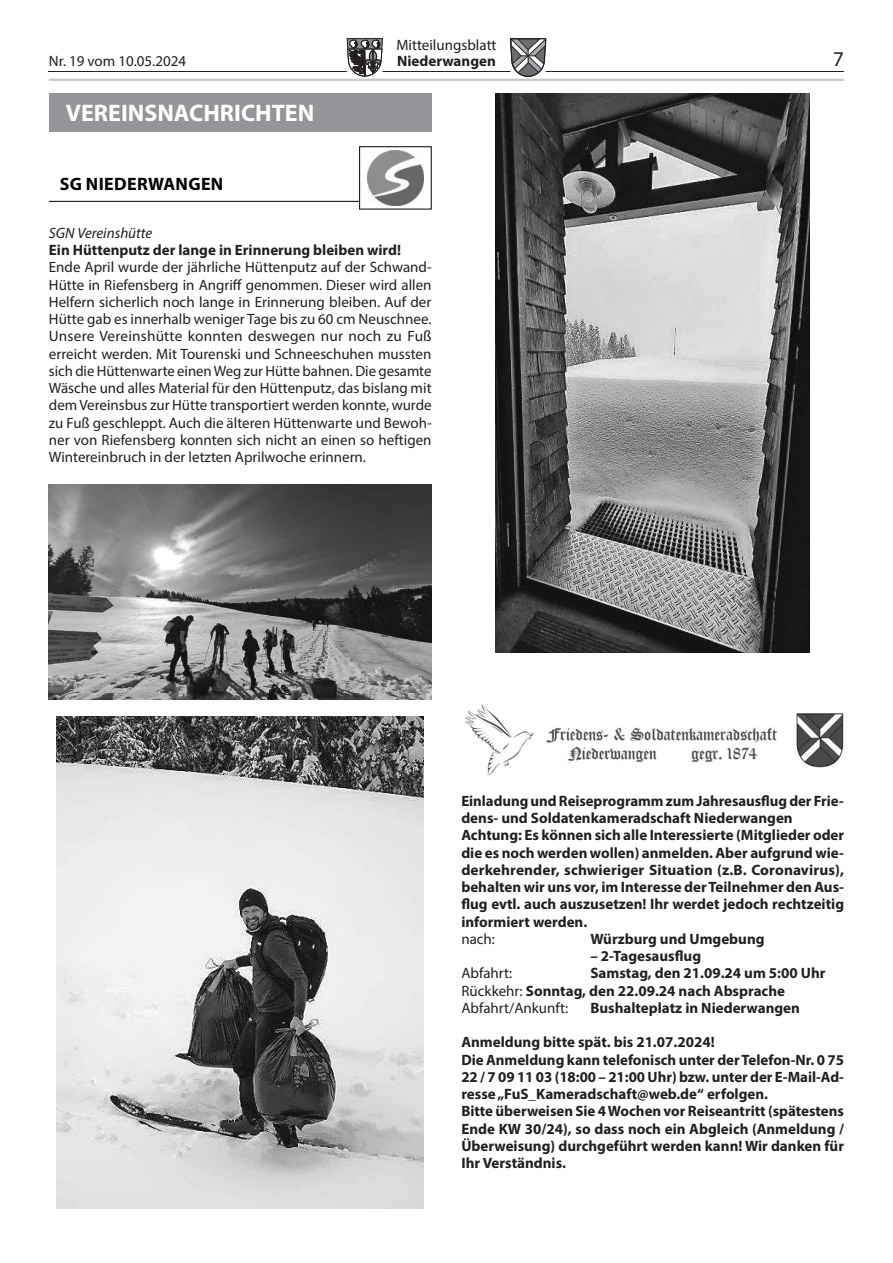
<style>
.page{position:relative;width:893px;height:1263px;background:#fff}
.page>*{position:absolute;margin:0;border:0;box-sizing:border-box;transform-origin:0 0}
.t1{font:700 24px "Myriad Pro";color:#fff}
.t2{font:21px "Myriad Pro";color:#231f20}
.t3{font:700 18px "Myriad Pro";letter-spacing:.02em;color:#000}
.t4{font:700 15px/17.2px "Myriad Pro";color:#231f20}
.t5{font:15px/17.2px "Myriad Pro";color:#231f20;text-align:justify}
.t6{font:italic 15px "Myriad Pro";color:#231f20}
.s1{font-weight:400}
</style>
<div class="page">
<hr style="left:49px;top:71px;width:795px;height:1px;background:#231f20">
<svg style="left:347px;top:38px;width:36px;height:39px"></svg>
<svg style="left:510px;top:38px;width:36px;height:39px"></svg>
<hr style="left:49px;top:79px;width:795px;height:2px;background:#c7c8ca">
<div style="left:49px;top:93px;width:383px;height:38px;background:#939598"></div>
<hr style="left:49px;top:201px;width:382px;height:1px;background:#000">
<div style="left:360px;top:147px;width:71px;height:62px;background:#fff"></div>
<img style="left:368px;top:150px;width:55px;height:56px">
<img style="left:49px;top:484px;width:383px;height:215px">
<img style="left:57px;top:717px;width:367px;height:492px">
<img style="left:496px;top:94px;width:314px;height:558px">
<img style="left:465px;top:704px;width:379px;height:72px">
<p class="t5" style="left:396px;top:36px;width:102px">Mitteilungsblatt</p>
<p class="t5" style="left:49px;top:52px;width:139px">Nr. 19 vom 10.05.2024</p>
<p class="t4" style="left:397px;top:52px;width:100px">Niederwangen</p>
<h2 class="t2" style="left:833px;top:46px;width:12px">7</h2>
<h1 class="t1" style="left:66px;top:97px;width:250px">VEREINSNACHRICHTEN</h1>
<p class="t3" style="left:60px;top:172px;width:165px">SG NIEDERWANGEN</p>
<p class="t6" style="left:49px;top:224px;width:105px">SGN Vereinshütte</p>
<p class="t4" style="left:49px;top:241px;width:354px">Ein Hüttenputz der lange in Erinnerung bleiben wird!</p>
<p class="t5" style="left:49px;top:259px;width:384px">Ende April wurde der jährliche Hüttenputz auf der Schwand-Hütte in Riefensberg in Angriff genommen. Dieser wird allen Helfern sicherlich noch lange in Erinnerung bleiben. Auf der Hütte gab es innerhalb weniger Tage bis zu 60 cm Neuschnee.<br>Unsere Vereinshütte konnten deswegen nur noch zu Fuß erreicht werden. Mit Tourenski und Schneeschuhen mussten sich die Hüttenwarte einen Weg zur Hütte bahnen. Die gesamte Wäsche und alles Material für den Hüttenputz, das bislang mit dem Vereinsbus zur Hütte transportiert werden konnte, wurde zu Fuß geschleppt. Auch die älteren Hüttenwarte und Bewoh&shy;ner von Riefensberg konnten sich nicht an einen so heftigen Wintereinbruch in der letzten Aprilwoche erinnern.</p>
<p class="t4" style="left:461px;top:792px;width:384px">Einladung und Reiseprogramm zum Jahresausflug der Frie&shy;dens- und Soldatenkameradschaft Niederwangen Achtung: Es können sich alle Interessierte (Mitglieder oder die es noch werden wollen) anmelden. Aber aufgrund wie&shy;derkehrender, schwieriger Situation (z.B. Coronavirus), behalten wir uns vor, im Interesse der Teilnehmer den Aus&shy;flug evtl. auch auszusetzen! Ihr werdet jedoch rechtzeitig informiert werden.</p>
<p class="t5" style="left:461px;top:930px;width:35px">nach:</p>
<p class="t4" style="left:590px;top:930px;width:176px">Würzburg und Umgebung</p>
<p class="t4" style="left:590px;top:947px;width:112px">– 2-Tagesausflug</p>
<p class="t5" style="left:461px;top:964px;width:52px">Abfahrt:</p>
<p class="t4" style="left:461px;top:964px;width:366px;text-indent:129px">Samstag, den 21.09.24 um 5:00 Uhr<br><span class="s1">Rückkehr:</span> Sonntag, den 22.09.24 nach Absprache<br><span class="s1">Abfahrt/Ankunft:</span></p>
<p class="t4" style="left:590px;top:999px;width:211px">Bushalteplatz in Niederwangen</p>
<p class="t4" style="left:461px;top:1033px;width:384px">Anmeldung bitte spät. bis 21.07.2024!<br>Die Anmeldung kann telefonisch unter der Telefon-Nr. 0 75<br>22 / 7 09 11 03 (18:00 – 21:00 Uhr) bzw. unter der E-Mail-Ad&shy;resse „FuS_Kameradschaft@web.de“ erfolgen.<br>Bitte überweisen Sie 4 Wochen vor Reiseantritt (spätestens Ende KW 30/24), so dass noch ein Abgleich (Anmeldung / Überweisung) durchgeführt werden kann! Wir danken für Ihr Verständnis.</p>
</div>
